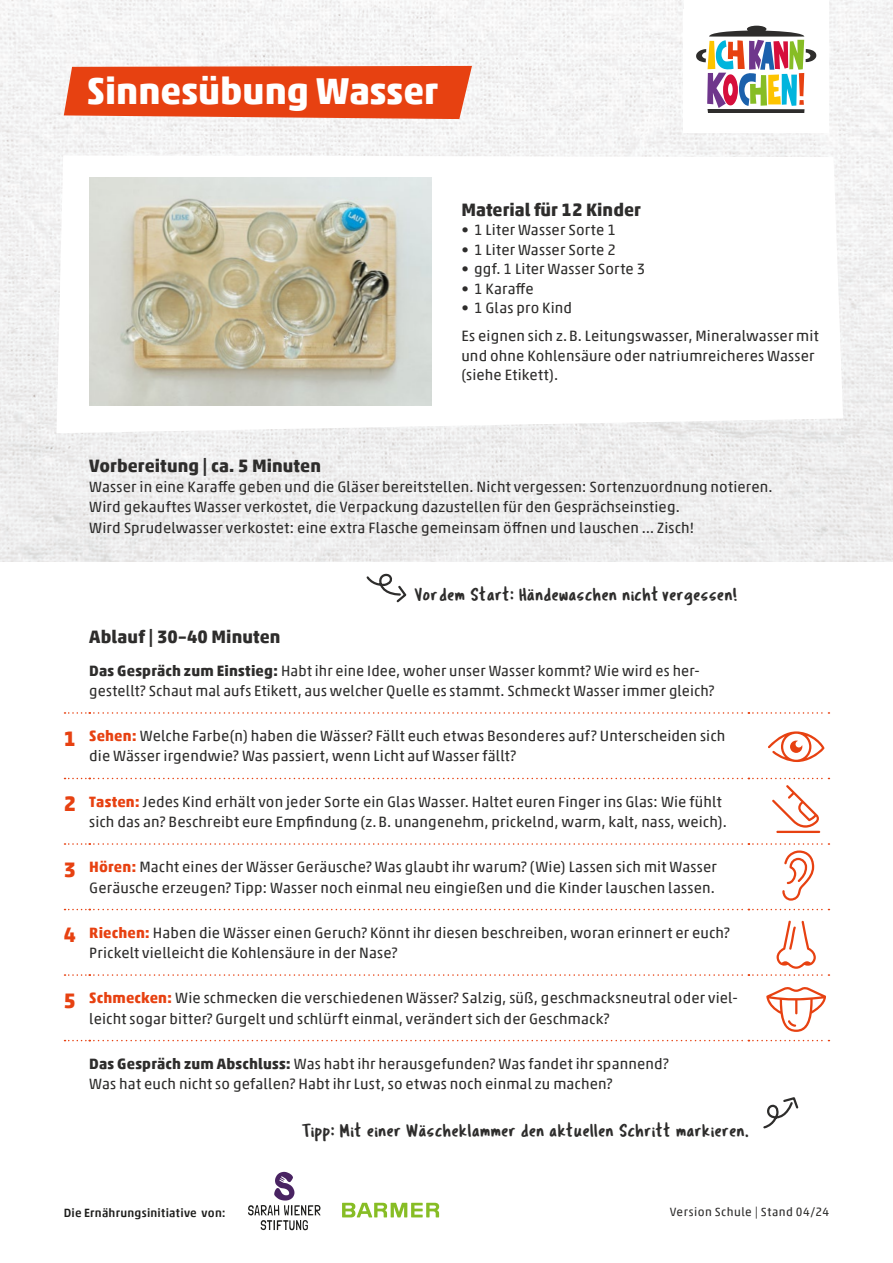
<style>
.page{position:relative;width:893px;height:1263px;background:#fff}
.page>*{position:absolute;margin:0;border:0;box-sizing:border-box;transform-origin:0 0}
.t1{font:700 37.5px "Akko Pro";color:#fff}
.t2{font:18.75px "Tragic Marker";letter-spacing:.025em;color:#2e2d2c}
.t3{font:700 18px "Akko Pro";letter-spacing:.005em;color:#2e2d2c}
.t4{font:15px/20.2px "Akko Pro";letter-spacing:.01em;color:#2e2d2c}
.t5{font:500 12px "Akko Pro";letter-spacing:.02em;color:#1d1d1b}
.t6{font:12px "Akko Pro";letter-spacing:.04em;color:#2e2d2c}
.s1{font-weight:700}
.s2{font-weight:700;font-size:21px;color:#e74111}
.s3{font-weight:700;color:#e74111}
</style>
<div class="page">
<img style="left:0;top:0;width:893px;height:561px">
<svg style="left:56px;top:155px;width:787px;height:278px"></svg>
<svg style="left:763px;top:1097px;width:36px;height:32px"></svg>
<svg style="left:366px;top:573px;width:41px;height:30px"></svg>
<svg style="left:766px;top:987px;width:60px;height:45px"></svg>
<svg style="left:768px;top:731px;width:56px;height:31px"></svg>
<hr style="left:776px;top:831px;width:44px;height:2px;background:#e74111">
<svg style="left:772px;top:785px;width:47px;height:43px"></svg>
<img style="left:89px;top:177px;width:343px;height:228px">
<svg style="left:64px;top:66px;width:408px;height:53px;background:#e74c1f"></svg>
<svg style="left:65px;top:712px;width:764px;height:2px"></svg>
<svg style="left:65px;top:778px;width:764px;height:1px"></svg>
<svg style="left:65px;top:843px;width:764px;height:58px"></svg>
<svg style="left:65px;top:909px;width:764px;height:1px"></svg>
<svg style="left:65px;top:920px;width:764px;height:56px"></svg>
<svg style="left:65px;top:1040px;width:764px;height:1px"></svg>
<div style="left:684px;top:0;width:145px;height:131px;background:#fff"></div>
<div style="left:684px;top:9px;width:145px;height:124px;background:#fff"></div>
<svg style="left:696px;top:26px;width:120px;height:87px"></svg>
<svg style="left:342px;top:1203px;width:97px;height:14px"></svg>
<svg style="left:248px;top:1172px;width:73px;height:58px"></svg>
<h1 class="t1" style="left:87px;top:68px;width:353px">Sinnesübung Wasser</h1>
<p class="t3" style="left:461px;top:198px;width:181px">Material für 12 Kinder</p>
<p class="t4" style="left:461px;top:220px;width:156px">• 1 Liter Wasser Sorte 1</p>
<p class="t4" style="left:461px;top:239px;width:156px">• 1 Liter Wasser Sorte 2</p>
<p class="t4" style="left:461px;top:259px;width:185px">• ggf. 1 Liter Wasser Sorte 3</p>
<p class="t4" style="left:461px;top:278px;width:74px">• 1 Karaffe</p>
<p class="t4" style="left:461px;top:294px;width:359px;line-height:28px">• 1 Glas pro Kind<br>Es eignen sich z.B. Leitungswasser, Mineralwasser mit</p>
<p class="t4" style="left:461px;top:346px;width:355px;line-height:19.5px">und ohne Kohlensäure oder natriumreicheres Wasser (siehe Etikett).</p>
<p class="t3" style="left:89px;top:454px;width:233px">Vorbereitung | ca. 5 Minuten</p>
<p class="t4" style="left:89px;top:476px;width:685px">Wasser in eine Karaffe geben und die Gläser bereitstellen. Nicht vergessen: Sortenzuordnung notieren.<br>Wird gekauftes Wasser verkostet, die Verpackung dazustellen für den Gesprächseinstieg.<br>Wird Sprudelwasser verkostet: eine extra Flasche gemeinsam öffnen und lauschen … Zisch!</p>
<p class="t3" style="left:89px;top:625px;width:193px">Ablauf | 30–40 Minuten</p>
<p class="t2" style="left:415px;top:582px;width:324px">Vor dem Start: Händewaschen nicht vergessen!</p>
<p class="t4" style="left:89px;top:660px;width:627px"><span class="s1">Das Gespräch zum Einstieg:</span> Habt ihr eine Idee, woher unser Wasser kommt? Wie wird es her&shy;gestellt? Schaut mal aufs Etikett, aus welcher Quelle es stammt. Schmeckt Wasser immer gleich?</p>
<p class="t4" style="left:89px;top:726px;width:637px;text-indent:-26px"><span class="s2">1</span> <span class="s3">Sehen:</span> Welche Farbe(n) haben die Wässer? Fällt euch etwas Besonderes auf? Unterscheiden sich die Wässer irgendwie? Was passiert, wenn Licht auf Wasser fällt?</p>
<p class="t4" style="left:89px;top:791px;width:639px;text-indent:-26px"><span class="s2">2</span> <span class="s3">Tasten:</span> Jedes Kind erhält von jeder Sorte ein Glas Wasser. Haltet euren Finger ins Glas: Wie fühlt sich das an? Beschreibt eure Empfindung (z.B. unangenehm, prickelnd, warm, kalt, nass, weich).</p>
<p class="t4" style="left:64px;top:857px;width:654px;text-align:right"><span class="s2">3</span> <span class="s3">Hören:</span> Macht eines der Wässer Geräusche? Was glaubt ihr warum? (Wie) Lassen sich mit Wasser<br>Geräusche erzeugen? Tipp: Wasser noch einmal neu eingießen und die Kinder lauschen lassen.</p>
<p class="t4" style="left:89px;top:922px;width:642px;text-indent:-26px"><span class="s2">4</span> <span class="s3">Riechen:</span> Haben die Wässer einen Geruch? Könnt ihr diesen beschreiben, woran erinnert er euch?<br>Prickelt vielleicht die Kohlensäure in der Nase?</p>
<p class="t4" style="left:89px;top:988px;width:650px;text-indent:-26px"><span class="s2">5</span> <span class="s3">Schmecken:</span> Wie schmecken die verschiedenen Wässer? Salzig, süß, geschmacksneutral oder viel&shy;leicht sogar bitter? Gurgelt und schlürft einmal, verändert sich der Geschmack?</p>
<p class="t4" style="left:89px;top:1053px;width:581px"><span class="s1">Das Gespräch zum Abschluss:</span> Was habt ihr herausgefunden? Was fandet ihr spannend?<br>Was hat euch nicht so gefallen? Habt ihr Lust, so etwas noch einmal zu machen?</p>
<p class="t2" style="left:303px;top:1118px;width:448px">Tipp: Mit einer Wäscheklammer den aktuellen Schritt markieren.</p>
<p class="t5" style="left:64px;top:1206px;width:164px">Die Ernährungsinitiative von:</p>
<p class="t6" style="left:670px;top:1205px;width:161px">Version Schule | Stand 04/24</p>
</div>
